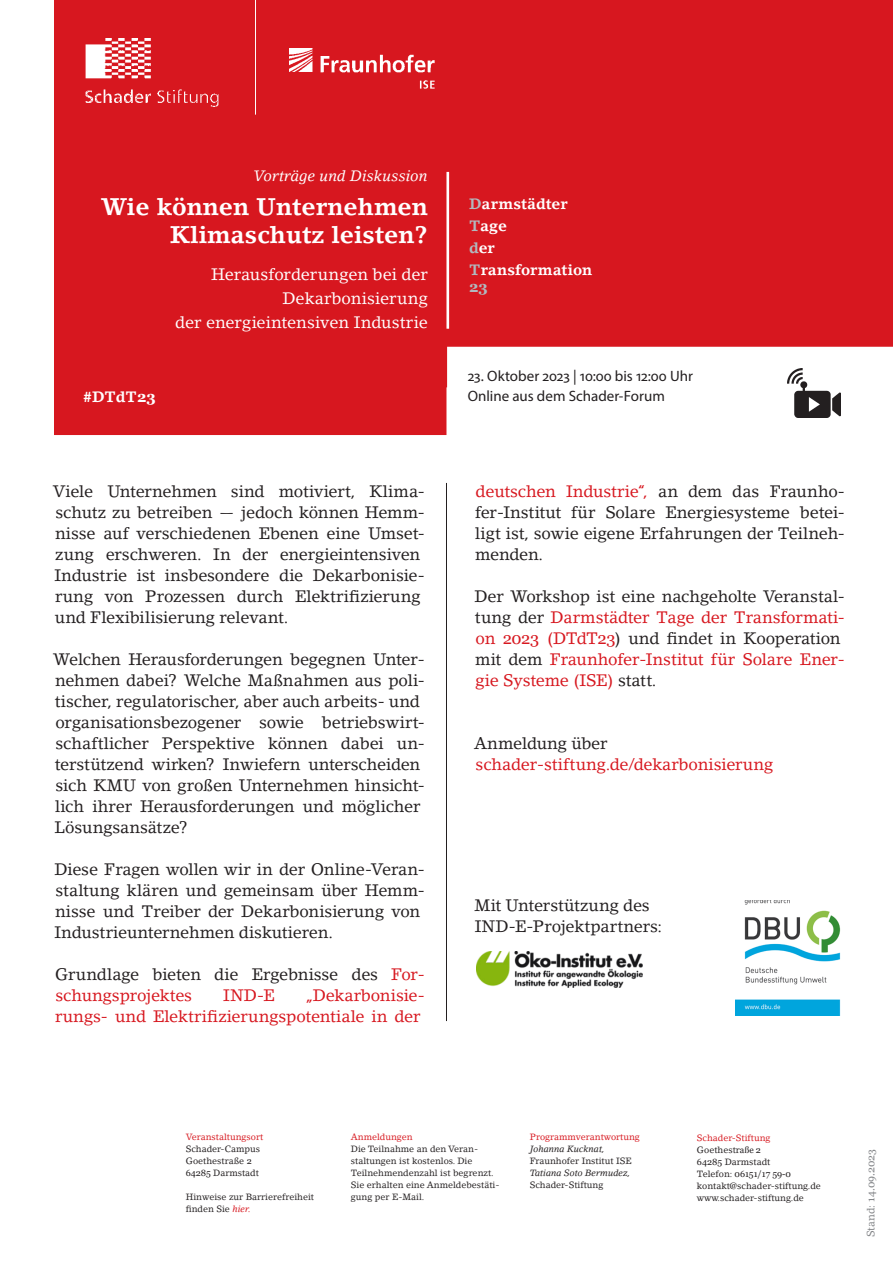
<style>
.page{position:relative;width:893px;height:1263px;background:#fff}
.page>*{position:absolute;margin:0;border:0;box-sizing:border-box;transform-origin:0 0}
.t1{font:700 24px/28.5px "Lino Letter Std";color:#fff;text-align:right}
.T1_Tagung_Fließtext{font:16.5px/21px "Lino Letter Std";letter-spacing:-.015em;color:#231f20}
.T1_Tagung_Fließtext-2{font:16.5px/21px "Lino Letter Std";letter-spacing:-.015em;color:#d7171f;text-align:right}
.t2{font:16.5px/24px "Lino Letter Std";letter-spacing:-.005em;color:#fff;text-align:right}
.T2_Programm_Uhrzeit_Absatz{font:16.5px "Lino Letter Std";letter-spacing:-.005em;color:#231f20}
.t3{font:15px/19.5px "Myriad Pro";color:#231f20}
.t4{font:700 15px/21.8px "Lino Letter Std";color:#fff}
.t5{font:italic 15px "Lino Letter Std";color:#fff}
.t6{font:700 15px "Georgia";color:#b1b9bf}
.t7{font:10.5px "Georgia";letter-spacing:.005em;color:#808285}
.t8{font:9px/12px "Lino Letter Std";color:#231f20}
.t9{font:9px "Lino Letter Std";color:#d71920}
.t10{font:italic 9px "Lino Letter Std";color:#231f20}
.t11{font:9px "Lino Letter Std";color:#d7171f}
.t12{font:9px "Georgia";color:#231f20}
.s1{font-family:"Georgia"}
.s2{color:#d7171f}
.s3{color:#b1b9bf}
.s4{color:#231f20}
.s5{font-style:italic;color:#d7171f}
.s6{font-family:"Lino Letter Std"}
</style>
<div class="page">
<svg style="left:54px;top:0;width:839px;height:435px;background:#db2f36"></svg>
<img style="left:85px;top:38px;width:133px;height:69px">
<img style="left:290px;top:49px;width:144px;height:39px">
<hr style="left:255px;top:0;width:1px;height:115px;background:#fff">
<hr style="left:446px;top:172px;width:3px;height:157px;background:#fff">
<img style="left:787px;top:368px;width:53px;height:49px">
<hr style="left:446px;top:483px;width:1px;height:538px;background:#231f20">
<img style="left:736px;top:900px;width:105px;height:115px">
<img style="left:476px;top:951px;width:167px;height:36px">
<p class="t5" style="left:254px;top:166px;width:176px">Vorträge und Diskussion</p>
<h1 class="t1" style="left:101px;top:192px;width:328px">Wie können Unternehmen<br>Klimaschutz leisten?</h1>
<p class="t2" style="left:175px;top:262px;width:254px">Herausforderungen bei der<br>Dekarbonisierung<br>der energieintensiven Industrie</p>
<p class="t4" style="left:83px;top:386px;width:74px">#DTdT<span class="s1">23</span></p>
<p class="T1_Tagung_Fließtext" style="left:53px;top:480px;width:374px">Viele Unternehmen sind motiviert, Klima&shy;schutz zu betreiben — jedoch können Hemm&shy;nisse auf verschiedenen Ebenen eine Umset&shy;zung erschweren. In der energieintensiven Industrie ist insbesondere die Dekarbonisie&shy;rung von Prozessen durch Elektrifizierung und Flexibilisierung relevant.</p>
<p class="T1_Tagung_Fließtext" style="left:53px;top:648px;width:374px">Welchen Herausforderungen begegnen Unter&shy;nehmen dabei? Welche Maßnahmen aus poli&shy;tischer, regulatorischer, aber auch arbeits- und organisationsbezogener sowie betriebswirt&shy;schaftlicher Perspektive können dabei un&shy;terstützend wirken? Inwiefern unterscheiden sich KMU von großen Unternehmen hinsicht&shy;lich ihrer Herausforderungen und möglicher Lösungsansätze?</p>
<p class="T1_Tagung_Fließtext" style="left:54px;top:858px;width:372px">Diese Fragen wollen wir in der Online-Veran&shy;staltung klären und gemeinsam über Hemm&shy;nisse und Treiber der Dekarbonisierung von Industrieunternehmen diskutieren.</p>
<p class="T1_Tagung_Fließtext" style="left:55px;top:963px;width:371px">Grundlage bieten die Ergebnisse des <span class="s2">For&shy;schungsprojektes</span></p>
<p class="T1_Tagung_Fließtext-2" style="left:55px;top:984px;width:372px">„Dekarbonisie-<br>rungs- und Elektrifizierungspotentiale in der</p>
<p class="T1_Tagung_Fließtext-2" style="left:223px;top:984px;width:53px">IND-E</p>
<p class="t4" style="left:469px;top:193px;width:124px"><span class="s3">D</span>armstädter<br><span class="s3">T</span>age<br><span class="s3">d</span>er<br><span class="s3">T</span>ransformation</p>
<p class="t6" style="left:469px;top:277px;width:20px">23</p>
<p class="t3" style="left:468px;top:366px;width:227px">23. Oktober 2023 | 10:00 bis 12:00 Uhr<br>Online aus dem Schader-Forum</p>
<p class="T1_Tagung_Fließtext" style="left:475px;top:480px;width:372px;text-align:justify"><span class="s2">deutschen Industrie“,</span> an dem das Fraunho&shy;fer-Institut für Solare Energiesysteme betei&shy;ligt ist, sowie eigene Erfahrungen der Teilneh&shy;menden.</p>
<p class="T1_Tagung_Fließtext-2" style="left:475px;top:586px;width:372px;text-align:left"><span class="s4">Der Workshop ist eine nachgeholte Veranstal&shy;tung der</span> Darmstädter Tage der Transformati&shy;on <span class="s1">2023</span> (DTdT<span class="s1">23</span><span class="s4">) und findet in Kooperation mit dem</span> Fraunhofer-Institut für Solare Ener&shy;gie Systeme (ISE) <span class="s4">statt.</span></p>
<p class="T1_Tagung_Fließtext" style="left:474px;top:733px;width:135px">Anmeldung über</p>
<p class="T1_Tagung_Fließtext-2" style="left:476px;top:754px;width:299px">schader-stiftung.de/dekarbonisierung</p>
<p class="T2_Programm_Uhrzeit_Absatz" style="left:475px;top:895px;width:177px">Mit Unterstützung des</p>
<p class="T2_Programm_Uhrzeit_Absatz" style="left:475px;top:916px;width:189px">IND-E-Projektpartners:</p>
<p class="t9" style="left:186px;top:1131px;width:79px">Veranstaltungsort</p>
<p class="t8" style="left:186px;top:1143px;width:76px">Schader-Campus</p>
<p class="t8" style="left:186px;top:1155px;width:68px">Goethestraße <span class="s1">2</span></p>
<p class="t8" style="left:186px;top:1167px;width:75px"><span class="s1">64285</span> Darmstadt</p>
<p class="t8" style="left:186px;top:1191px;width:130px">Hinweise zur Barrierefreiheit</p>
<p class="t8" style="left:186px;top:1203px;width:67px">finden Sie <span class="s5">hier.</span></p>
<p class="t9" style="left:351px;top:1131px;width:63px">Anmeldungen</p>
<p class="t8" style="left:351px;top:1143px;width:150px">Die Teilnahme an den Veran&shy;staltungen ist kostenlos. Die<br>Teilnehmendenzahl ist begrenzt.<br>Sie erhalten eine Anmeldebestäti&shy;gung per E-Mail.</p>
<p class="t11" style="left:530px;top:1131px;width:112px">Programmverantwortung</p>
<p class="t10" style="left:530px;top:1143px;width:76px">Johanna Kucknat,</p>
<p class="t8" style="left:530px;top:1155px;width:104px">Fraunhofer Institut ISE</p>
<p class="t10" style="left:530px;top:1167px;width:102px">Tatiana Soto Bermudez,</p>
<p class="t8" style="left:530px;top:1179px;width:75px">Schader-Stiftung</p>
<p class="t9" style="left:697px;top:1132px;width:75px">Schader-Stiftung</p>
<p class="t8" style="left:697px;top:1144px;width:66px">Goethestr<span class="s1">aße 2</span></p>
<p class="t8" style="left:697px;top:1156px;width:75px"><span class="s1">64285</span> Darmstadt</p>
<p class="t12" style="left:697px;top:1168px;width:96px"><span class="s6">Telefon:</span> 06151/17 59-0</p>
<p class="t8" style="left:697px;top:1180px;width:125px">kontakt@schader-stiftung.de</p>
<p class="t8" style="left:697px;top:1192px;width:108px">www.schader-stiftung.de</p>
<p class="t7" style="left:865px;top:1237px;width:90px;rotate:-90deg"><span class="s6">Stand:</span> 14.09.2023</p>
</div>
